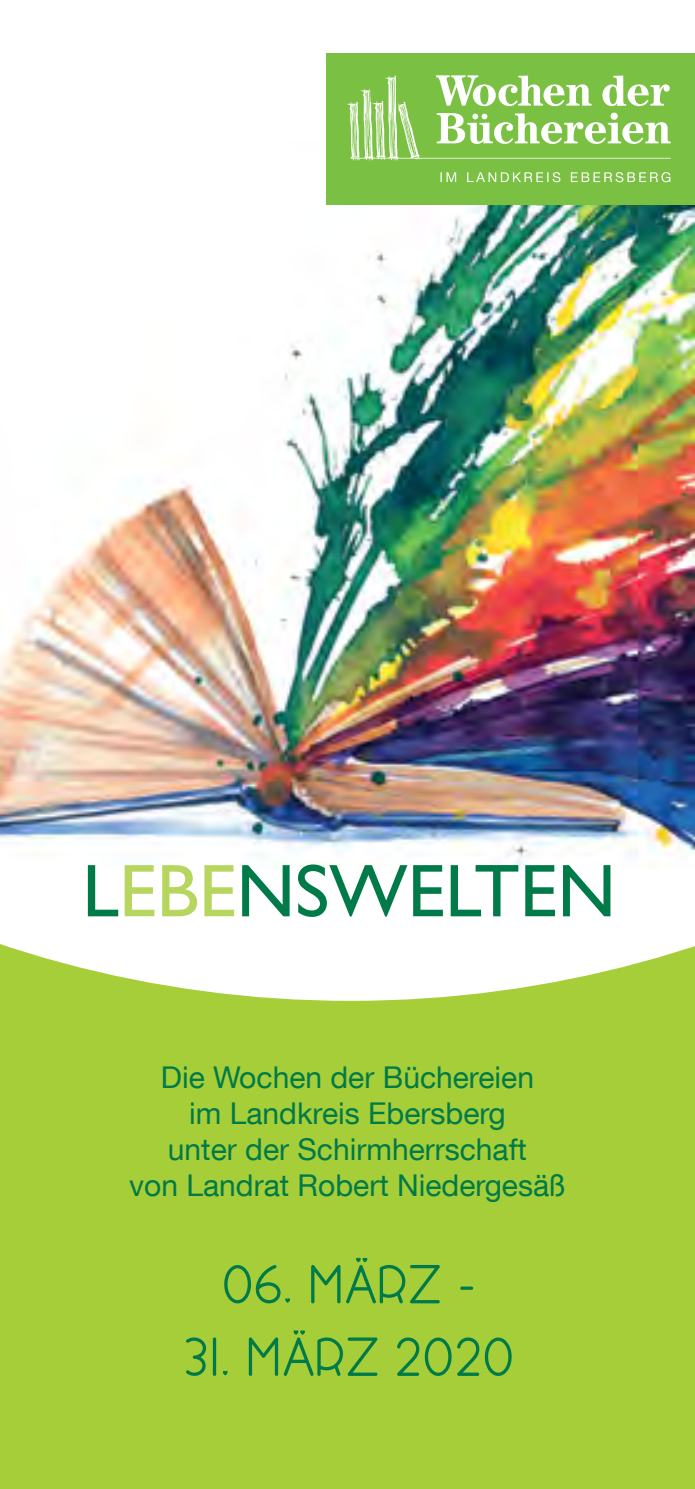
<style>
.page{position:relative;width:695px;height:1489px;background:#fff}
.page>*{position:absolute;margin:0;border:0;box-sizing:border-box;transform-origin:0 0}
.t1{font:75px "Gill Sans";color:#007a48}
.t2{font:55px "Fool For Love";color:#007a48}
.t3{font:30px/36px "Helvetica Neue LT Com";color:#007a48;text-align:center}
.s1{color:#b7d660}
</style>
<div class="page">
<img style="left:0;top:204px;width:694px;height:650px">
<svg style="left:0;top:854px;width:694px;height:634px;fill:#a6ce39"></svg>
<div style="left:331px;top:53px;width:361px;height:151px;background:#7ac143"></div>
<svg style="left:347px;top:75px;width:323px;height:107px"></svg>
<h1 class="t1" style="left:82px;top:846px;width:535px">L<span class="s1">EBE</span>NSWELTEN</h1>
<p class="t3" style="left:129px;top:1058px;width:438px">Die Wochen der Büchereien<br>im Landkreis Ebersberg<br>unter der Schirmherrschaft<br>von Landrat Robert Niedergesäß</p>
<h2 class="t2" style="left:221px;top:1254px;width:257px">06. MÄRZ -</h2>
<h2 class="t2" style="left:184px;top:1327px;width:332px">31. MÄRZ 2020</h2>
</div>
